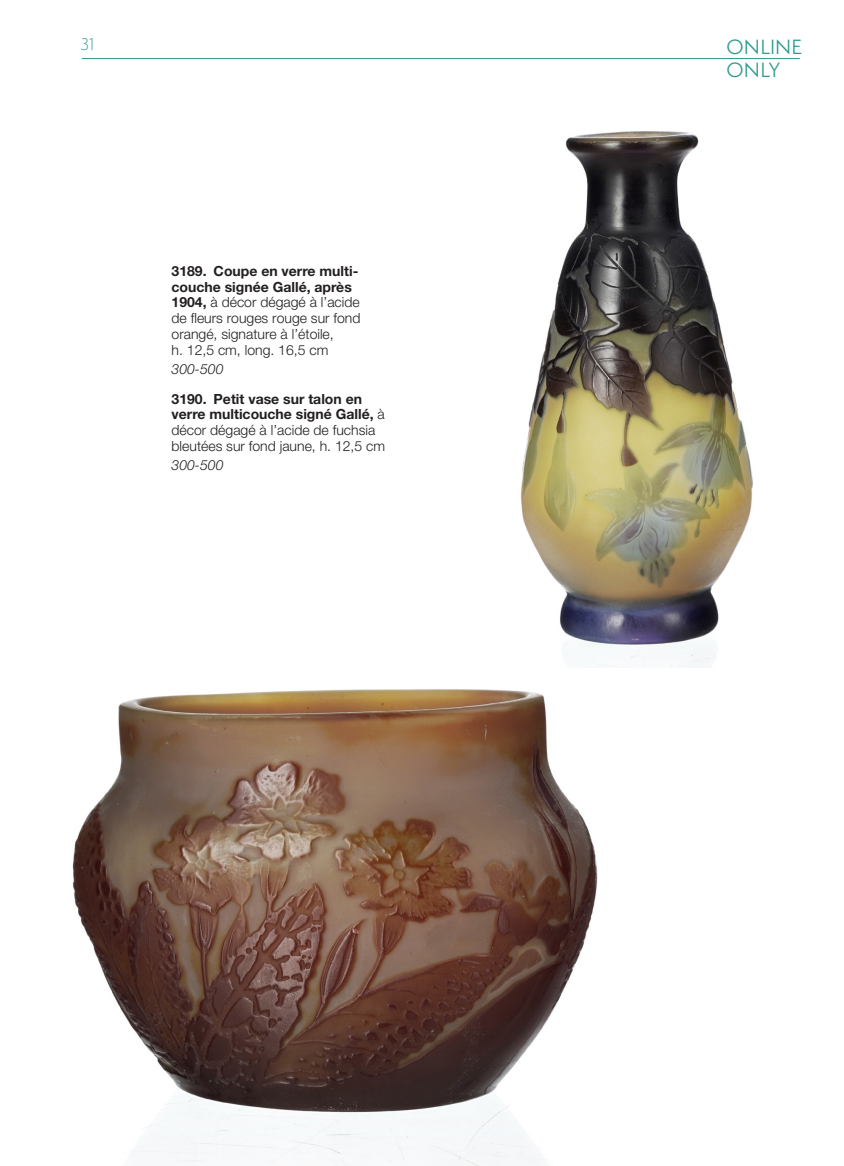
<style>
.page{position:relative;width:844px;height:1166px;background:#fff}
.page>*{position:absolute;margin:0;border:0;box-sizing:border-box;transform-origin:0 0}
.t1{font:18.9px/22.8px "Semplicita Pro";letter-spacing:.01em;color:#2a998d}
.t2{font:300 15.75px "Semplicita Pro";color:#2a998d}
.NEWtexte1col{font:300 14px/15.8px "Helvetica Neue LT Std";color:#231f20}
.NEWtexte1col-2{font:italic 300 14px "Helvetica Neue LT Std";color:#231f20}
.s1{font-weight:700}
</style>
<div class="page">
<hr style="left:82px;top:58px;width:717px;height:1px;background:#2a998d">
<img style="left:72px;top:689px;width:526px;height:477px">
<img style="left:520px;top:131px;width:233px;height:536px">
<p class="t2" style="left:80px;top:34px;width:15px">31</p>
<h1 class="t1" style="left:726px;top:36px;width:77px">ONLINE<br>ONLY</h1>
<p class="NEWtexte1col" style="left:171px;top:263px;width:190px"><span class="s1">3189. Coupe en verre multi&shy;couche signée Gallé, après<br>1904,</span> à décor dégagé à l’acide de fleurs rouges rouge sur fond orangé, signature à l’étoile,<br>h. 12,5 cm, long. 16,5 cm</p>
<p class="NEWtexte1col-2" style="left:171px;top:361px;width:53px">300-500</p>
<p class="NEWtexte1col" style="left:171px;top:390px;width:215px"><span class="s1">3190. Petit vase sur talon en verre multicouche signé Gallé,</span> à décor dégagé à l’acide de fuchsia bleutées sur fond jaune, h. 12,5 cm</p>
<p class="NEWtexte1col-2" style="left:171px;top:457px;width:53px">300-500</p>
</div>
